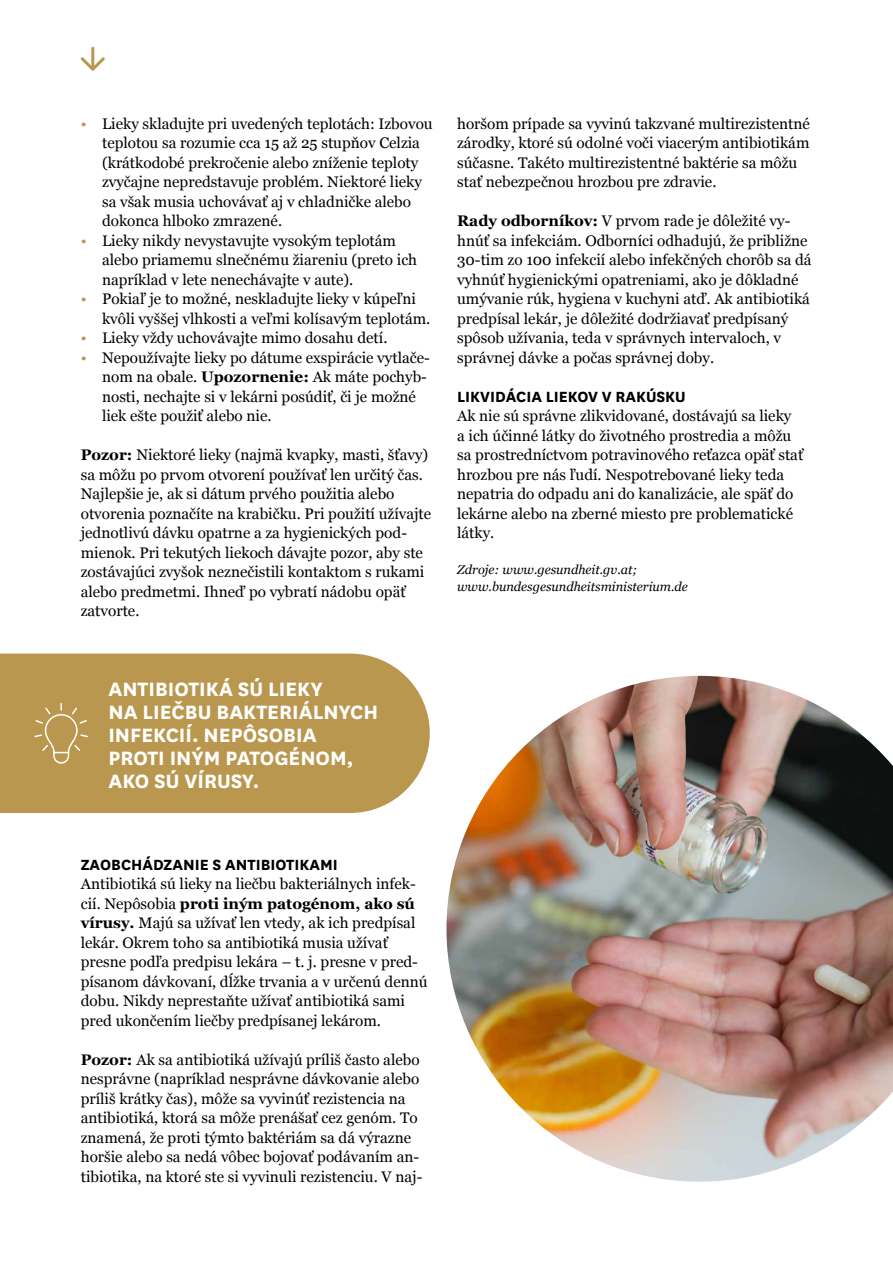
<style>
.page{position:relative;width:893px;height:1263px;background:#fff}
.page>*{position:absolute;margin:0;border:0;box-sizing:border-box;transform-origin:0 0}
.t1{font:700 22.65px/23px "National";color:#fff}
.t2{font:700 17.25px "National";color:#000}
.t3{font:15.3px/19.5px "Georgia";color:#000}
.t4{font:italic 12.75px/16.5px "Georgia";color:#000}
.s1{color:#ba974e}
.s2{font-weight:700}
</style>
<div class="page">
<svg style="left:81px;top:47px;width:24px;height:24px"></svg>
<img style="left:446px;top:676px;width:447px;height:506px">
<div style="left:0;top:653px;width:430px;height:160px;background:#ba974e"></div>
<svg style="left:33px;top:702px;width:56px;height:62px;background:#c0a05d"></svg>
<p class="t3" style="left:102px;top:113px;width:332px;text-indent:-21px"><span class="s1">•</span> Lieky skladujte pri uvedených teplotách: Izbovou teplotou sa rozumie cca 15 až 25 stupňov Celzia (krátkodobé prekročenie alebo zníženie teploty zvyčajne nepredstavuje problém. Niektoré lieky sa však musia uchovávať aj v chladničke alebo dokonca hlboko zmrazené.</p>
<p class="t3" style="left:102px;top:230px;width:317px;text-indent:-21px"><span class="s1">•</span> Lieky nikdy nevystavujte vysokým teplotám alebo priamemu slnečnému žiareniu (preto ich napríklad v lete nenechávajte v aute).</p>
<p class="t3" style="left:102px;top:288px;width:330px;text-indent:-21px"><span class="s1">•</span> Pokiaľ je to možné, neskladujte lieky v kúpeľni kvôli vyššej vlhkosti a veľmi kolísavým teplotám.</p>
<p class="t3" style="left:81px;top:327px;width:308px"><span class="s1">•</span> Lieky vždy uchovávajte mimo dosahu detí.</p>
<p class="t3" style="left:102px;top:347px;width:329px;text-indent:-21px"><span class="s1">•</span> Nepoužívajte lieky po dátume exspirácie vytlače&shy;nom na obale. <span class="s2">Upozornenie:</span> Ak máte pochyb&shy;nosti, nechajte si v lekárni posúdiť, či je možné liek ešte použiť alebo nie.</p>
<p class="t3" style="left:81px;top:444px;width:352px"><span class="s2">Pozor:</span> Niektoré lieky (najmä kvapky, masti, šťavy) sa môžu po prvom otvorení používať len určitý čas.<br>Najlepšie je, ak si dátum prvého použitia alebo otvorenia poznačíte na krabičku. Pri použití užívajte jednotlivú dávku opatrne a za hygienických pod&shy;mienok. Pri tekutých liekoch dávajte pozor, aby ste zostávajúci zvyšok neznečistili kontaktom s rukami alebo predmetmi. Ihneď po vybratí nádobu opäť zatvorte.</p>
<p class="t3" style="left:457px;top:113px;width:354px">horšom prípade sa vyvinú takzvané multirezistentné zárodky, ktoré sú odolné voči viacerým antibiotikám súčasne. Takéto multirezistentné baktérie sa môžu stať nebezpečnou hrozbou pre zdravie.</p>
<p class="t3" style="left:457px;top:210px;width:356px"><span class="s2">Rady odborníkov:</span> V prvom rade je dôležité vy&shy;hnúť sa infekciám. Odborníci odhadujú, že približne 30-tim zo 100 infekcií alebo infekčných chorôb sa dá vyhnúť hygienickými opatreniami, ako je dôkladné umývanie rúk, hygiena v kuchyni atď. Ak antibiotiká predpísal lekár, je dôležité dodržiavať predpísaný spôsob užívania, teda v správnych intervaloch, v správnej dávke a počas správnej doby.</p>
<p class="t2" style="left:457px;top:384px;width:230px">LIKVIDÁCIA LIEKOV V RAKÚSKU</p>
<p class="t3" style="left:457px;top:405px;width:348px">Ak nie sú správne zlikvidované, dostávajú sa lieky<br>a ich účinné látky do životného prostredia a môžu sa prostredníctvom potravinového reťazca opäť stať hrozbou pre nás ľudí. Nespotrebované lieky teda nepatria do odpadu ani do kanalizácie, ale späť do lekárne alebo na zberné miesto pre problematické látky.</p>
<p class="t4" style="left:457px;top:561px;width:232px">Zdroje: www.gesundheit.gv.at; www.bundesgesundheitsministerium.de</p>
<h1 class="t1" style="left:108px;top:676px;width:271px">ANTIBIOTIKÁ SÚ LIEKY<br>NA LIEČBU BAKTERIÁLNYCH<br>INFEKCIÍ. NEPÔSOBIA<br>PROTI INÝM PATOGÉNOM,<br>AKO SÚ VÍRUSY.</h1>
<p class="t2" style="left:81px;top:852px;width:259px">ZAOBCHÁDZANIE S ANTIBIOTIKAMI</p>
<p class="t3" style="left:81px;top:873px;width:348px">Antibiotiká sú lieky na liečbu bakteriálnych infek&shy;cií. Nepôsobia <span class="s2">proti iným patogénom, ako sú vírusy.</span> Majú sa užívať len vtedy, ak ich predpísal lekár. Okrem toho sa antibiotiká musia užívať presne podľa predpisu lekára – t. j. presne v pred&shy;písanom dávkovaní, dĺžke trvania a v určenú dennú dobu. Nikdy neprestaňte užívať antibiotiká sami pred ukončením liečby predpísanej lekárom.</p>
<p class="t3" style="left:81px;top:1049px;width:343px"><span class="s2">Pozor:</span> Ak sa antibiotiká užívajú príliš často alebo nesprávne (napríklad nesprávne dávkovanie alebo príliš krátky čas), môže sa vyvinúť rezistencia na antibiotiká, ktorá sa môže prenášať cez genóm. To znamená, že proti týmto baktériám sa dá výrazne horšie alebo sa nedá vôbec bojovať podávaním an&shy;tibiotika, na ktoré ste si vyvinuli rezistenciu. V naj-</p>
</div>
